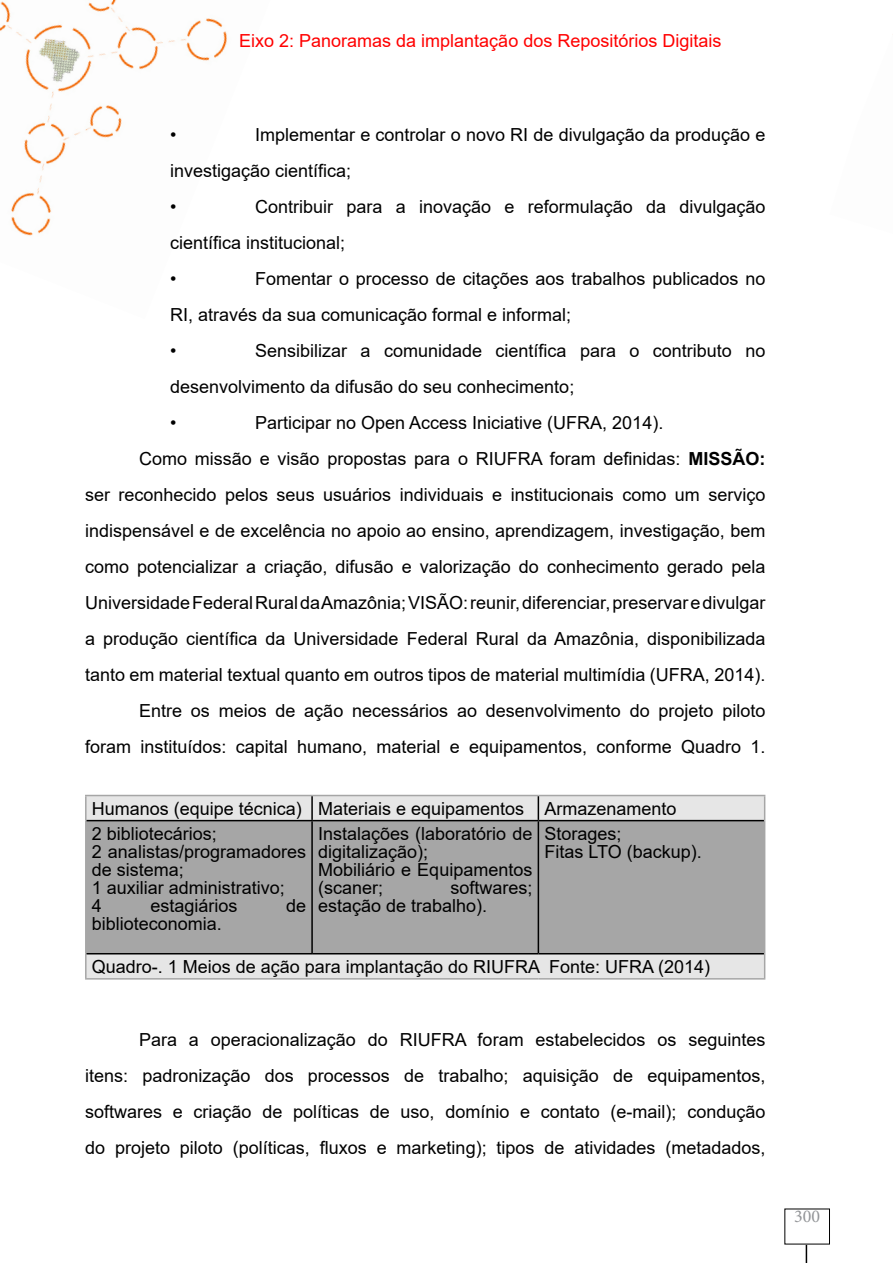
<style>
.page{position:relative;width:893px;height:1263px;background:#fff}
.page>*{position:absolute;margin:0;border:0;box-sizing:border-box;transform-origin:0 0}
.t1{font:18px/36px "Arial";color:#000}
.t2{font:18px "Arial";color:#f00}
.t3{font:18px "Minion Pro";color:#939598}
.s1{font-weight:700}
</style>
<div class="page">
<svg style="left:806px;top:1245px;width:1px;height:18px"></svg>
<img style="left:0;top:0;width:228px;height:236px">
<div style="left:87px;top:796px;width:677px;height:182px;background:#e6e6e6"></div>
<div style="left:87px;top:821px;width:677px;height:132px;background:#a6a6a6"></div>
<hr style="left:85px;top:795px;width:227px;height:1px;background:#a6a6a6">
<hr style="left:85px;top:796px;width:2px;height:25px;background:#a6a6a6">
<hr style="left:312px;top:795px;width:226px;height:1px;background:#a6a6a6">
<hr style="left:538px;top:795px;width:227px;height:1px;background:#a6a6a6">
<svg style="left:764px;top:796px;width:1px;height:25px"></svg>
<hr style="left:85px;top:821px;width:2px;height:133px;background:#a6a6a6">
<hr style="left:764px;top:821px;width:1px;height:133px;background:#a6a6a6">
<hr style="left:85px;top:954px;width:2px;height:24px;background:#a6a6a6">
<svg style="left:764px;top:954px;width:1px;height:24px"></svg>
<hr style="left:85px;top:978px;width:227px;height:1px;background:#a6a6a6">
<hr style="left:312px;top:978px;width:226px;height:1px;background:#a6a6a6">
<hr style="left:538px;top:978px;width:227px;height:1px;background:#a6a6a6">
<hr style="left:311px;top:796px;width:2px;height:24px;background:#000">
<svg style="left:538px;top:796px;width:1px;height:24px"></svg>
<hr style="left:87px;top:820px;width:225px;height:1px;background:#000">
<hr style="left:312px;top:820px;width:226px;height:1px;background:#000">
<hr style="left:311px;top:821px;width:2px;height:132px;background:#000">
<hr style="left:538px;top:820px;width:226px;height:1px;background:#000">
<hr style="left:538px;top:821px;width:1px;height:132px;background:#000">
<hr style="left:87px;top:953px;width:225px;height:1px;background:#000">
<hr style="left:312px;top:953px;width:226px;height:1px;background:#000">
<hr style="left:538px;top:953px;width:226px;height:1px;background:#000">
<p class="t2" style="left:239px;top:28px;width:484px">Eixo 2: Panoramas da implantação dos Repositórios Digitais</p>
<p class="t1" style="left:170px;top:116px;width:597px;text-indent:85px">Implementar e controlar o novo RI de divulgação da produção e investigação científica;<br>•</p>
<p class="t1" style="left:170px;top:116px;width:8px">•</p>
<p class="t1" style="left:170px;top:188px;width:597px;text-indent:85px">Contribuir para a inovação e reformulação da divulgação científica institucional;<br>•</p>
<p class="t1" style="left:170px;top:260px;width:597px;text-indent:85px">Fomentar o processo de citações aos trabalhos publicados no<br>RI, através da sua comunicação formal e informal;<br>•</p>
<p class="t1" style="left:170px;top:332px;width:597px;text-indent:85px">Sensibilizar a comunidade científica para o contributo no desenvolvimento da difusão do seu conhecimento;<br>•</p>
<p class="t1" style="left:255px;top:404px;width:410px">Participar no Open Access Iniciative (UFRA, 2014).</p>
<p class="t1" style="left:139px;top:440px;width:628px">Como missão e visão propostas para o RIUFRA foram definidas: <span class="s1">MISSÃO:</span></p>
<p class="t1" style="left:85px;top:476px;width:682px">ser reconhecido pelos seus usuários individuais e institucionais como um serviço</p>
<p class="t1" style="left:85px;top:512px;width:682px">indispensável e de excelência no apoio ao ensino, aprendizagem, investigação, bem</p>
<p class="t1" style="left:85px;top:548px;width:682px">como potencializar a criação, difusão e valorização do conhecimento gerado pela</p>
<p class="t1" style="left:85px;top:584px;width:682px">Universidade Federal Rural da Amazônia; VISÃO: reunir, diferenciar, preservar e divulgar</p>
<p class="t1" style="left:85px;top:620px;width:682px">a produção científica da Universidade Federal Rural da Amazônia, disponibilizada</p>
<p class="t1" style="left:85px;top:656px;width:682px">tanto em material textual quanto em outros tipos de material multimídia (UFRA, 2014).</p>
<p class="t1" style="left:139px;top:692px;width:628px">Entre os meios de ação necessários ao desenvolvimento do projeto piloto</p>
<p class="t1" style="left:85px;top:728px;width:682px">foram instituídos: capital humano, material e equipamentos, conforme Quadro 1.</p>
<p class="t1" style="left:92px;top:796px;width:586px;line-height:25px">Humanos (equipe técnica) Materiais e equipamentos Armazenamento<br>2 bibliotecários;</p>
<p class="t1" style="left:92px;top:842px;width:216px;line-height:18px">2 analistas/programadores de sistema;<br>1 auxiliar administrativo;<br>4</p>
<p class="t1" style="left:544px;top:824px;width:159px;line-height:18px">Storages;<br>Fitas LTO (backup).</p>
<p class="t1" style="left:318px;top:824px;width:216px;line-height:18px">Instalações (laboratório de digitalização);<br>Mobiliário e Equipamentos (scaner;</p>
<p class="t1" style="left:318px;top:878px;width:216px;line-height:18px;text-indent:132px">softwares; estação de trabalho).</p>
<p class="t1" style="left:150px;top:887px;width:89px">estagiários</p>
<p class="t1" style="left:286px;top:887px;width:22px">de</p>
<p class="t1" style="left:92px;top:905px;width:132px">biblioteconomia.</p>
<p class="t1" style="left:92px;top:948px;width:620px">Quadro-. 1 Meios de ação para implantação do RIUFRA Fonte: UFRA (2014)</p>
<p class="t1" style="left:85px;top:1021px;width:682px;text-align:justify;text-indent:54px">Para a operacionalização do RIUFRA foram estabelecidos os seguintes itens: padronização dos processos de trabalho; aquisição de equipamentos, softwares e criação de políticas de uso, domínio e contato (e-mail); condução do projeto piloto (políticas, fluxos e marketing); tipos de atividades (metadados,</p>
<p class="t3" style="left:794px;top:1204px;width:27px">300</p>
</div>
